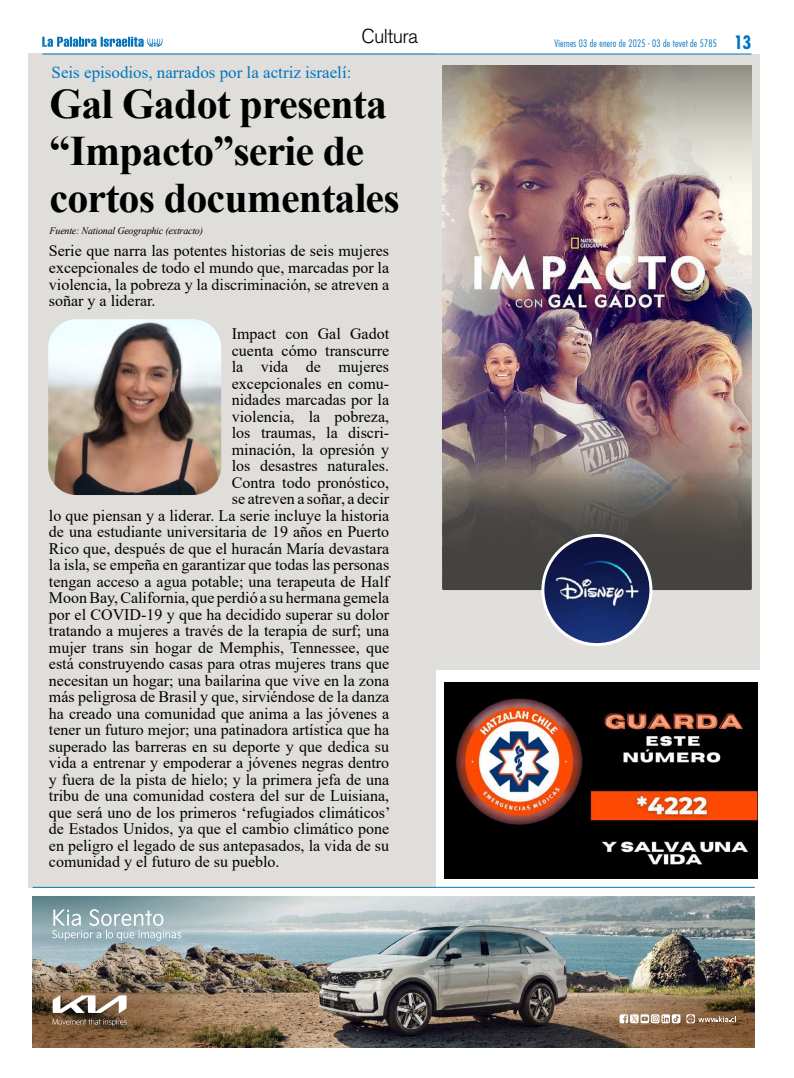
<style>
.page{position:relative;width:794px;height:1078px;background:#fff}
.page>*{position:absolute;margin:0;border:0;box-sizing:border-box;transform-origin:0 0}
.t1{font:700 42px/47px "Times New Roman";letter-spacing:-.02em;color:#000}
.t2{font:300 20px "Akzidenz Grotesk BQ";letter-spacing:-.03em;color:#000}
.t3{font:17px "Times New Roman";color:#0075bf}
.t4{font:16px/16.5px "Times New Roman";color:#000;text-align:justify}
.t5{font:300 condensed 10px "Futura Std";letter-spacing:.02em;color:#0075bf}
.t6{font:italic 10px "Times New Roman";letter-spacing:-.02em;color:#000}
.s1{font-weight:700;font-size:18px}
</style>
<div class="page">
<div style="left:431px;top:54px;width:329px;height:615px;background:#e1dfdc"></div>
<div style="left:28px;top:54px;width:408px;height:833px;background:#e0dedb"></div>
<hr style="left:33px;top:886px;width:722px;height:1px;background:#0075bf">
<img style="left:284px;top:963px;width:471px;height:84px">
<img style="left:33px;top:896px;width:722px;height:67px">
<img style="left:417px;top:969px;width:338px;height:78px">
<img style="left:33px;top:966px;width:361px;height:81px">
<svg style="left:53px;top:994px;width:74px;height:34px"></svg>
<svg style="left:52px;top:909px;width:153px;height:31px;background:#a9bec2"></svg>
<svg style="left:619px;top:1014px;width:61px;height:11px"></svg>
<svg style="left:686px;top:1014px;width:50px;height:11px"></svg>
<svg style="left:33px;top:1039px;width:5px;height:9px"></svg>
<svg style="left:751px;top:1039px;width:4px;height:9px"></svg>
<img style="left:442px;top:65px;width:309px;height:406px">
<img style="left:48px;top:319px;width:173px;height:176px">
<hr style="left:43px;top:53px;width:708px;height:1px;background:#0075bf">
<svg style="left:42px;top:37px;width:120px;height:10px"></svg>
<img style="left:445px;top:682px;width:312px;height:195px">
<svg style="left:442px;top:471px;width:309px;height:119px;background:#5a5651"></svg>
<img style="left:543px;top:535px;width:108px;height:109px">
<div style="left:541px;top:534px;width:111px;height:112px;border:3px solid #fff;border-radius:50%"></div>
<p class="t2" style="left:361px;top:24px;width:58px">Cultura</p>
<p class="t3" style="left:52px;top:60px;width:301px">Seis episodios, narrados por la actriz israelí:</p>
<h1 class="t1" style="left:50px;top:79px;width:351px">Gal Gadot presenta “Impacto”serie de cortos documentales</h1>
<p class="t4" style="left:49px;top:242px;width:342px">Serie que narra las potentes historias de seis mujeres excepcionales de todo el mundo que, marcadas por la violencia, la pobreza y la discriminación, se atreven a soñar y a liderar.</p>
<p class="t4" style="left:232px;top:325px;width:159px">Impact con Gal Gadot</p>
<p class="t4" style="left:232px;top:341px;width:159px">cuenta cómo transcurre</p>
<p class="t4" style="left:232px;top:358px;width:159px">la vida de mujeres</p>
<p class="t4" style="left:232px;top:374px;width:159px">excepcionales en comu-</p>
<p class="t4" style="left:232px;top:391px;width:159px">nidades marcadas por la</p>
<p class="t4" style="left:232px;top:407px;width:159px">violencia, la pobreza,</p>
<p class="t4" style="left:232px;top:424px;width:159px">los traumas, la discri-</p>
<p class="t4" style="left:232px;top:440px;width:159px">minación, la opresión y</p>
<p class="t4" style="left:232px;top:457px;width:159px">los desastres naturales.</p>
<p class="t4" style="left:232px;top:473px;width:159px">Contra todo pronóstico,</p>
<p class="t4" style="left:232px;top:490px;width:159px">se atreven a soñar, a decir</p>
<p class="t4" style="left:49px;top:506px;width:342px">lo que piensan y a liderar. La serie incluye la historia</p>
<p class="t4" style="left:49px;top:523px;width:342px">de una estudiante universitaria de 19 años en Puerto</p>
<p class="t4" style="left:49px;top:539px;width:342px">Rico que, después de que el huracán María devastara</p>
<p class="t4" style="left:49px;top:556px;width:342px">la isla, se empeña en garantizar que todas las personas</p>
<p class="t4" style="left:49px;top:572px;width:342px">tengan acceso a agua potable; una terapeuta de Half</p>
<p class="t4" style="left:49px;top:589px;width:342px">Moon Bay, California, que perdió a su hermana gemela</p>
<p class="t4" style="left:49px;top:605px;width:342px">por el COVID-19 y que ha decidido superar su dolor</p>
<p class="t4" style="left:49px;top:622px;width:342px">tratando a mujeres a través de la terapia de surf; una</p>
<p class="t4" style="left:49px;top:638px;width:342px">mujer trans sin hogar de Memphis, Tennessee, que</p>
<p class="t4" style="left:49px;top:655px;width:342px">está construyendo casas para otras mujeres trans que</p>
<p class="t4" style="left:49px;top:671px;width:342px">necesitan un hogar; una bailarina que vive en la zona</p>
<p class="t4" style="left:49px;top:688px;width:342px">más peligrosa de Brasil y que, sirviéndose de la danza</p>
<p class="t4" style="left:49px;top:704px;width:342px">ha creado una comunidad que anima a las jóvenes a</p>
<p class="t4" style="left:49px;top:721px;width:342px">tener un futuro mejor; una patinadora artística que ha</p>
<p class="t4" style="left:49px;top:737px;width:342px">superado las barreras en su deporte y que dedica su</p>
<p class="t4" style="left:49px;top:754px;width:342px">vida a entrenar y empoderar a jóvenes negras dentro</p>
<p class="t4" style="left:49px;top:770px;width:342px">y fuera de la pista de hielo; y la primera jefa de una</p>
<p class="t4" style="left:49px;top:787px;width:342px">tribu de una comunidad costera del sur de Luisiana,</p>
<p class="t4" style="left:49px;top:803px;width:343px">que será uno de los primeros ‘refugiados climáticos’</p>
<p class="t4" style="left:49px;top:820px;width:342px">de Estados Unidos, ya que el cambio climático pone</p>
<p class="t4" style="left:49px;top:836px;width:342px">en peligro el legado de sus antepasados, la vida de su</p>
<p class="t4" style="left:49px;top:853px;width:232px">comunidad y el futuro de su pueblo.</p>
<p class="t6" style="left:50px;top:223px;width:155px">Fuente: National Geographic (extracto)</p>
<p class="t5" style="left:554px;top:37px;width:198px">Viernes 03 de enero de 2025 - 03 de tevet de 5785 <span class="s1">13</span></p>
</div>
